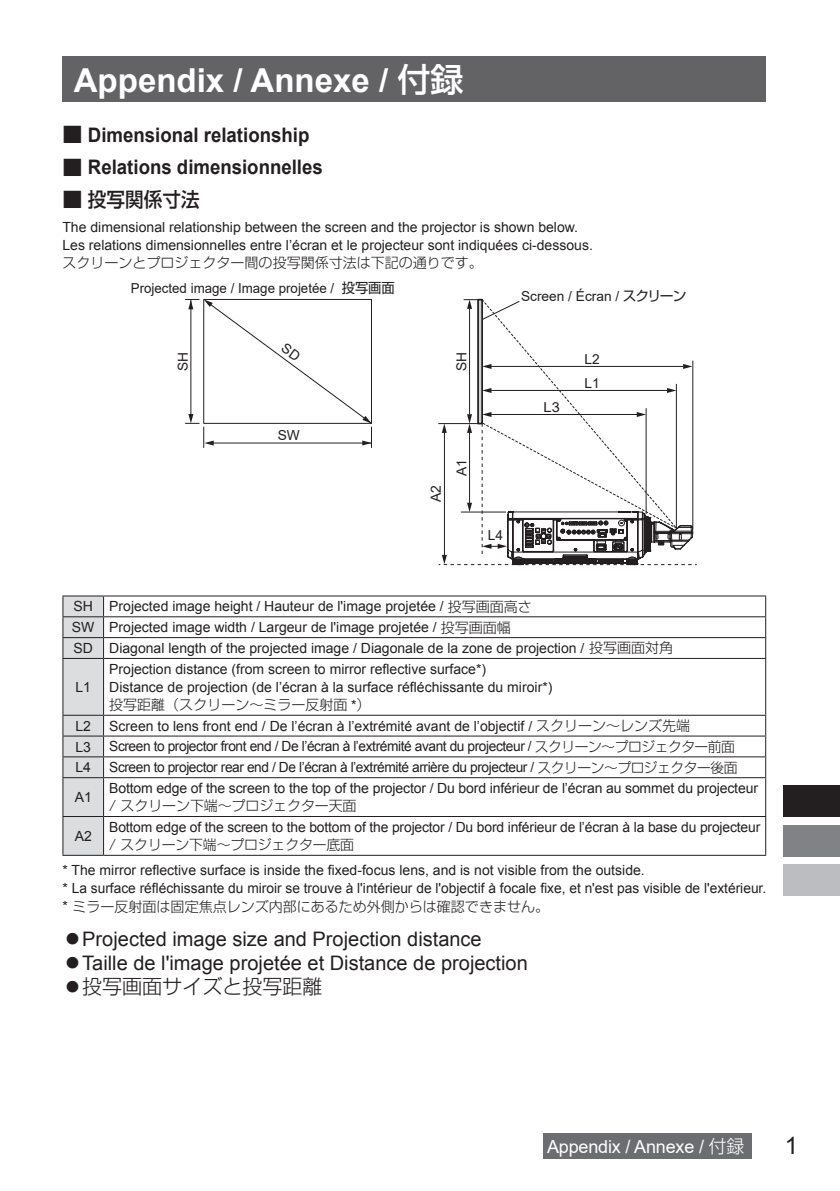
<style>
.page{position:relative;width:840px;height:1191px;background:#fff}
.page>*{position:absolute;margin:0;border:0;box-sizing:border-box;transform-origin:0 0}
.t1{font:700 33px "Arial";color:#fff}
.t2{font:24px "Arial";color:#231f20}
.t3{font:20px/24.2px "Arial";color:#231f20}
.t4{font:700 20px "Arial";color:#231f20;scale:.93 1}
.t5{font:500 20px "Shin Go Pro";color:#231f20}
.t6{font:18px "Arial";letter-spacing:-.01em;color:#fff}
.t7{font:14px/18.2px "Arial";color:#231f20}
.t8{font:14px "Arial";letter-spacing:-.03em;color:#231f20}
.t9{font:13.8px "Arial";color:#231f20}
.t10{font:13.8px "Arial";color:#231f20;scale:1.06 1}
.s1{font-family:"Shin Go Pro";font-weight:500}
.s2{font-family:"Shin Go Pro";font-weight:300}
.s3{font-family:"Shin Go Pro"}
</style>
<div class="page">
<div style="left:782px;top:785px;width:57px;height:31px;background:#231f20"></div>
<div style="left:782px;top:825px;width:57px;height:31px;background:#808285"></div>
<div style="left:543px;top:1133px;width:208px;height:25px;background:#6c6d70"></div>
<div style="left:782px;top:865px;width:57px;height:31px;background:#bcbdc0"></div>
<hr style="left:692px;top:361px;width:1px;height:168px;background:#231f20">
<hr style="left:491px;top:366px;width:191px;height:1px;background:#231f20">
<svg style="left:682px;top:364px;width:10px;height:5px"></svg>
<svg style="left:463px;top:299px;width:14px;height:21px"></svg>
<hr style="left:469px;top:309px;width:1px;height:105px;background:#231f20">
<svg style="left:482px;top:299px;width:194px;height:113px"></svg>
<svg style="left:438px;top:412px;width:258px;height:153px"></svg>
<div style="left:477px;top:299px;width:5px;height:125px;border:2px solid #231f20"></div>
<hr style="left:62px;top:595px;width:41px;height:1px;background:#231f20">
<hr style="left:103px;top:595px;width:662px;height:1px;background:#231f20">
<hr style="left:103px;top:616px;width:662px;height:1px;background:#231f20">
<hr style="left:103px;top:637px;width:662px;height:1px;background:#231f20">
<hr style="left:103px;top:658px;width:662px;height:1px;background:#231f20">
<hr style="left:764px;top:659px;width:1px;height:55px;background:#231f20">
<hr style="left:103px;top:714px;width:662px;height:1px;background:#231f20">
<hr style="left:103px;top:735px;width:662px;height:1px;background:#231f20">
<hr style="left:103px;top:756px;width:662px;height:1px;background:#231f20">
<svg style="left:62px;top:596px;width:42px;height:259px;background:#d2d3d5"></svg>
<hr style="left:62px;top:777px;width:41px;height:1px;background:#231f20">
<hr style="left:62px;top:778px;width:1px;height:38px;background:#231f20">
<hr style="left:103px;top:777px;width:662px;height:1px;background:#231f20">
<hr style="left:103px;top:778px;width:1px;height:38px;background:#231f20">
<hr style="left:764px;top:778px;width:1px;height:38px;background:#231f20">
<hr style="left:62px;top:816px;width:41px;height:1px;background:#231f20">
<hr style="left:62px;top:817px;width:1px;height:38px;background:#231f20">
<hr style="left:103px;top:816px;width:662px;height:1px;background:#231f20">
<hr style="left:103px;top:817px;width:1px;height:38px;background:#231f20">
<hr style="left:764px;top:817px;width:1px;height:38px;background:#231f20">
<hr style="left:62px;top:855px;width:41px;height:1px;background:#231f20">
<hr style="left:103px;top:855px;width:662px;height:1px;background:#231f20">
<div style="left:62px;top:57px;width:703px;height:45px;background:#636366"></div>
<svg style="left:185px;top:299px;width:187px;height:149px"></svg>
<p class="t1" style="left:74px;top:58px;width:391px">Appendix / Annexe / <span class="s1">付録</span></p>
<p class="t4" style="left:62px;top:122px;width:267px"><span class="s1">■</span> Dimensional relationship</p>
<p class="t4" style="left:62px;top:154px;width:281px"><span class="s1">■</span> Relations dimensionnelles</p>
<p class="t5" style="left:62px;top:183px;width:139px">■ 投写関係寸法</p>
<p class="t7" style="left:62px;top:217px;width:531px">The dimensional relationship between the screen and the projector is shown below.<br>Les relations dimensionnelles entre l’écran et le projecteur sont indiquées ci-dessous.<span class="s2">スクリーンとプロジェクター間の投写関係寸法は下記の通りです。</span></p>
<p class="t9" style="left:131px;top:278px;width:265px">Projected image / Image projetée / <span class="s3">投写画面</span></p>
<p class="t9" style="left:520px;top:286px;width:167px">Screen / Écran / <span class="s3">スクリーン</span></p>
<p class="t9" style="left:173px;top:371px;width:21px;rotate:-90deg">SH</p>
<p class="t9" style="left:277px;top:426px;width:24px">SW</p>
<p class="t9" style="left:451px;top:371px;width:21px;rotate:-90deg">SH</p>
<p class="t9" style="left:426px;top:502px;width:18px;rotate:-90deg">A2</p>
<p class="t9" style="left:451px;top:476px;width:18px;rotate:-90deg">A1</p>
<p class="t9" style="left:487px;top:526px;width:17px">L4</p>
<p class="t10" style="left:543px;top:397px;width:17px">L3</p>
<p class="t9" style="left:584px;top:349px;width:17px">L2</p>
<p class="t9" style="left:584px;top:373px;width:17px">L1</p>
<p class="t7" style="left:72px;top:596px;width:602px;line-height:20.8px">SH Projected image height / Hauteur de l'image projetée / <span class="s2">投写画面高さ<br></span>SW Projected image width / Largeur de l'image projetée / <span class="s2">投写画面幅<br></span>SD Diagonal length of the projected image / Diagonale de la zone de projection / <span class="s2">投写画面対角</span></p>
<p class="t7" style="left:75px;top:678px;width:17px">L1</p>
<p class="t7" style="left:109px;top:659px;width:444px">Projection distance (from screen to mirror reflective surface*)<br>Distance de projection (de l’écran à la surface réfléchissante du miroir*)<span class="s2">投写距離（スクリーン～ミラー反射面</span> *<span class="s2">）</span></p>
<p class="t7" style="left:75px;top:716px;width:17px">L2</p>
<p class="t7" style="left:109px;top:716px;width:582px">Screen to lens front end / De l’écran à l’extrémité avant de l’objectif / <span class="s2">スクリーン～レンズ先端</span></p>
<p class="t7" style="left:75px;top:737px;width:17px">L3</p>
<p class="t8" style="left:109px;top:737px;width:627px">Screen to projector front end / De l’écran à l’extrémité avant du projecteur / <span class="s2">スクリーン～プロジェクター前面</span></p>
<p class="t7" style="left:75px;top:758px;width:17px">L4</p>
<p class="t8" style="left:109px;top:757px;width:629px">Screen to projector rear end / De l’écran à l’extrémité arrière du projecteur / <span class="s2">スクリーン～プロジェクター後面</span></p>
<p class="t7" style="left:75px;top:788px;width:19px">A1</p>
<p class="t7" style="left:109px;top:779px;width:650px">Bottom edge of the screen to the top of the projector / Du bord inférieur de l’écran au sommet du projecteur <span class="s2">/ スクリーン下端～プロジェクター天面</span></p>
<p class="t7" style="left:75px;top:827px;width:19px">A2</p>
<p class="t7" style="left:109px;top:817px;width:652px">Bottom edge of the screen to the bottom of the projector / Du bord inférieur de l’écran à la base du projecteur <span class="s2">/ スクリーン下端～プロジェクター底面</span></p>
<p class="t7" style="left:62px;top:861px;width:705px">* The mirror reflective surface is inside the fixed-focus lens, and is not visible from the outside.<br>* La surface réfléchissante du miroir se trouve à l'intérieur de l'objectif à focale fixe, et n'est pas visible de l'extérieur. * <span class="s2">ミラー反射面は固定焦点レンズ内部にあるため外側からは確認できません。</span></p>
<p class="t3" style="left:82px;top:926px;width:447px">Projected image size and Projection distance<br>Taille de l'image projetée et Distance de projection<span class="s2">投写画面サイズと投写距離</span></p>
<p class="t6" style="left:547px;top:1134px;width:199px">Appendix / Annexe / <span class="s2">付録</span></p>
<p class="t2" style="left:784px;top:1128px;width:15px">1</p>
</div>
